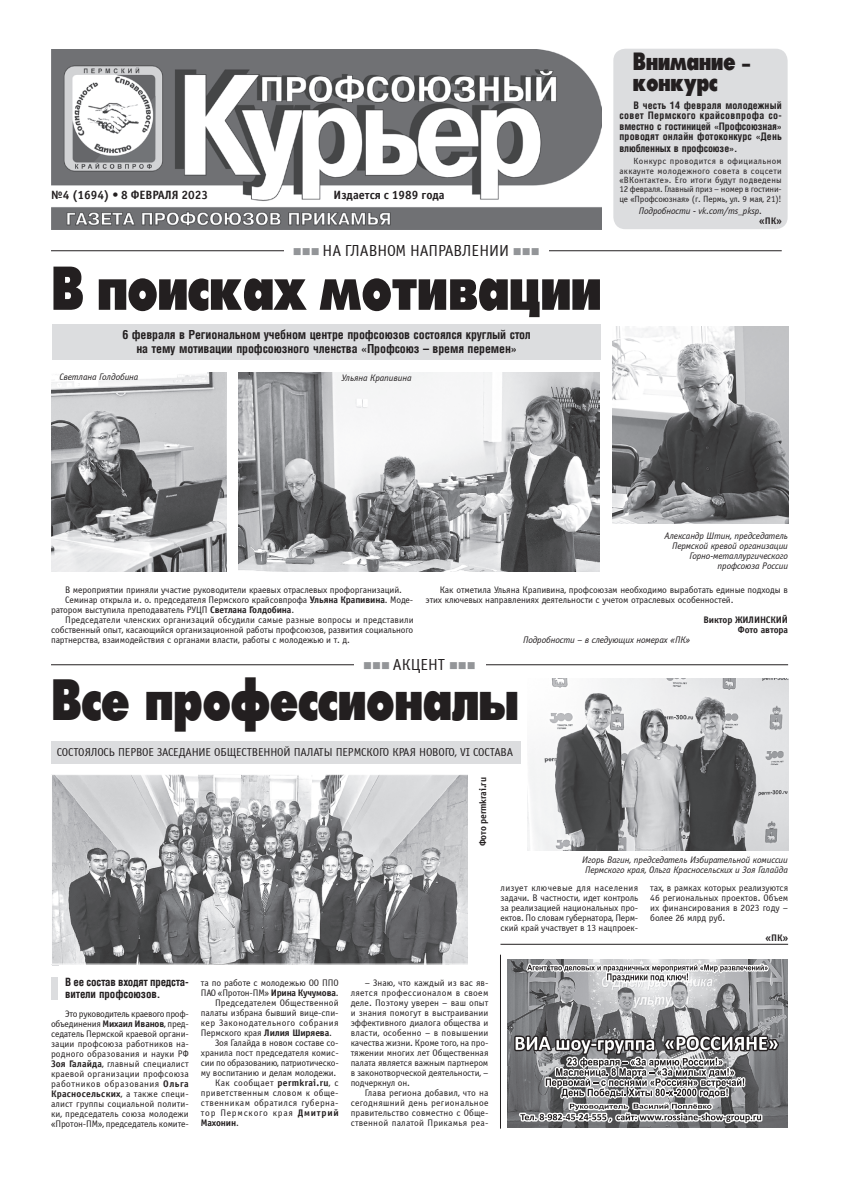
<style>
.page{position:relative;width:842px;height:1191px;background:#fff}
.page>*{position:absolute;margin:0;border:0;box-sizing:border-box;transform-origin:0 0}
.t1{font:66.7px "Futura Press Press";color:#231f20;scale:.8 1}
.t2{font:62px "Futura Press Press";letter-spacing:.005em;color:#231f20;scale:.8 1}
.t3{font:26.6px/20.9px "Futura Press Press";color:#231f20;scale:.8 1}
.t4{font:16px "Officina Sans C";color:#231f20}
.t5{font:700 12px/14px "AG Letterica Condensed";letter-spacing:-.01em;color:#231f20;text-align:center}
.t6{font:700 12px "Officina Sans C";color:#231f20}
.t7{font:11.5px "Officina Sans C";letter-spacing:-.01em;color:#231f20}
.t8{font:700 11px/12px "AG Letterica Condensed";letter-spacing:-.015em;color:#231f20}
.t9{font:700 10px/10.5px "AG Letterica Condensed";letter-spacing:-.01em;color:#231f20;text-align:justify}
.t10{font:9.5px/10px "Officina Sans C";letter-spacing:-.01em;color:#231f20;text-align:justify}
.t11{font:italic 9.5px/10px "Officina Sans C";letter-spacing:-.01em;color:#231f20;text-align:center}
.t12{font:9.5px "Officina Sans C";letter-spacing:.01em;color:#231f20}
.t13{font:700 9.5px/10px "Officina Sans C";letter-spacing:-.01em;color:#231f20;text-align:right}
.t14{font:9.5px "Officina Sans C";letter-spacing:.04em;color:#231f20}
.t15{font:9.5px "Officina Sans C";letter-spacing:.045em;color:#231f20}
.t16{font:9.5px "Officina Sans C";letter-spacing:.03em;color:#231f20}
.t17{font:9.5px "Officina Sans C";letter-spacing:.015em;color:#231f20}
.t18{font:9.5px "Officina Sans C";letter-spacing:.08em;color:#231f20}
.t19{font:9px/9.3px "Officina Sans C";letter-spacing:-.02em;color:#231f20;text-align:justify}
.s1{color:#939598}
.s2{font-weight:700}
.s3{font-weight:400}
</style>
<div class="page">
<img style="left:51px;top:50px;width:550px;height:180px">
<div style="left:51px;top:977px;width:7px;height:23px;background:#dcdddf"></div>
<div style="left:52px;top:944px;width:7px;height:21px;background:#f0f0f1"></div>
<hr style="left:51px;top:250px;width:731px;height:1px;background:#231f20">
<hr style="left:51px;top:664px;width:737px;height:1px;background:#231f20">
<div style="left:284px;top:242px;width:264px;height:17px;background:#fff"></div>
<div style="left:354px;top:656px;width:131px;height:17px;background:#fff"></div>
<div style="left:613px;top:49px;width:175px;height:180px;background:#dcdddf;border-radius:12px"></div>
<img style="left:508px;top:959px;width:279px;height:168px">
<svg style="left:524px;top:959px;width:247px;height:28px;background:#b6b6b8"></svg>
<svg style="left:512px;top:1021px;width:269px;height:107px;background:#89898b"></svg>
<img style="left:527px;top:678px;width:261px;height:172px">
<img style="left:51px;top:373px;width:175px;height:198px">
<div style="left:51px;top:741px;width:469px;height:22px;background:#dcdddf"></div>
<img style="left:53px;top:776px;width:414px;height:186px">
<div style="left:51px;top:774px;width:418px;height:190px;border:1px solid #fff"></div>
<img style="left:613px;top:326px;width:175px;height:197px">
<img style="left:238px;top:373px;width:362px;height:198px">
<div style="left:52px;top:325px;width:549px;height:35px;background:#dcdddf"></div>
<hr style="left:500px;top:954px;width:1px;height:174px;background:#231f20">
<hr style="left:500px;top:943px;width:288px;height:1px;background:#231f20">
<svg style="left:113px;top:193px;width:5px;height:4px"></svg>
<p class="t6" style="left:51px;top:189px;width:159px">№4 (1694) 8 ФЕВРАЛЯ 2023</p>
<p class="t6" style="left:334px;top:189px;width:113px">Издается с 1989 года</p>
<h3 class="t4" style="left:293px;top:242px;width:248px"><span class="s1">■■■</span> НА ГЛАВНОМ НАПРАВЛЕНИИ <span class="s1">■■■</span></h3>
<h1 class="t1" style="left:51px;top:248px;width:689px">В поисках мотивации</h1>
<p class="t5" style="left:122px;top:327px;width:410px">6 февраля в Региональном учебном центре профсоюзов состоялся круглый стол на тему мотивации профсоюзного членства «Профсоюз – время перемен»</p>
<p class="t11" style="left:60px;top:372px;width:80px">Светлана Голдобина</p>
<p class="t11" style="left:342px;top:373px;width:71px">Ульяна Крапивина</p>
<h3 class="t3" style="left:633px;top:51px;width:148px">Внимание – конкурс</h3>
<p class="t9" style="left:619px;top:100px;width:164px;text-indent:14px">В честь 14 февраля молодежный совет Пермского крайсовпрофа со&shy;вместно с гостиницей «Профсоюзная» проводят онлайн фотоконкурс «День</p>
<p class="t9" style="left:619px;top:143px;width:119px">влюбленных в профсоюзе».</p>
<p class="t19" style="left:619px;top:157px;width:164px;text-indent:14px">Конкурс проводится в официальном аккаунте молодежного совета в соцсети «ВКонтакте». Его итоги будут подведены 12 февраля. Главный приз – номер в гостини&shy;це «Профсоюзная» (г. Пермь, ул. 9 мая, 21)!</p>
<p class="t11" style="left:639px;top:206px;width:125px">Подробности - vk.com/ms_pksp.</p>
<p class="t13" style="left:759px;top:216px;width:24px">«ПК»</p>
<p class="t11" style="left:664px;top:531px;width:125px;text-align:right">Александр Штин, председатель<br>Пермской кревой организации<br>Горно-металлургического профсоюза России</p>
<p class="t10" style="left:65px;top:584px;width:338px">В мероприятии приняли участие руководители краевых отраслевых профорганизаций.</p>
<p class="t10" style="left:65px;top:594px;width:350px">Семинар открыла и. о. председателя Пермского крайсовпрофа <span class="s2">Ульяна Крапивина</span>. Моде-</p>
<p class="t10" style="left:51px;top:604px;width:245px">ратором выступила преподаватель РУЦП <span class="s2">Светлана Голдобина</span>.</p>
<p class="t12" style="left:65px;top:614px;width:350px">Председатели членских организаций обсудили самые разные вопросы и представили</p>
<p class="t10" style="left:51px;top:624px;width:364px">собственный опыт, касающийся организационной работы профсоюзов, развития социального</p>
<p class="t10" style="left:51px;top:634px;width:300px">партнерства, взаимодействия с органами власти, работы с молодежью и т. д.</p>
<p class="t10" style="left:426px;top:584px;width:364px;text-indent:14px">Как отметила Ульяна Крапивина, профсоюзам необходимо выработать единые подходы в этих ключевых направлениях деятельности с учетом отраслевых особенностей.</p>
<p class="t13" style="left:703px;top:614px;width:86px">Виктор ЖИЛИНСКИЙ<br>Фото автора</p>
<p class="t11" style="left:523px;top:634px;width:169px">Подробности – в следующих номерах «ПК»</p>
<h3 class="t4" style="left:363px;top:656px;width:114px"><span class="s1">■■■</span> АКЦЕНТ <span class="s1">■■■</span></h3>
<h2 class="t2" style="left:51px;top:662px;width:586px">Все профессионалы</h2>
<p class="t7" style="left:57px;top:746px;width:458px">СОСТОЯЛОСЬ ПЕРВОЕ ЗАСЕДАНИЕ ОБЩЕСТВЕННОЙ ПАЛАТЫ ПЕРМСКОГО КРАЯ НОВОГО, VI СОСТАВА</p>
<p class="t13" style="left:478px;top:846px;width:71px;rotate:-90deg">Фото permkrai.ru</p>
<p class="t11" style="left:582px;top:855px;width:207px">Игорь Вагин, председатель Избирательной комиссии<br>Пермского края, Ольга Красносельских и Зоя Галайда</p>
<p class="t10" style="left:500px;top:883px;width:139px">лизует ключевые для населения задачи. В частности, идет контроль за реализацией национальных про&shy;ектов. По словам губернатора, Перм&shy;ский край участвует в 13 нацпроек-</p>
<p class="t10" style="left:650px;top:883px;width:139px">тах, в рамках которых реализуются 46 региональных проектов. Объем их финансирования в 2023 году – более 26 млрд руб.</p>
<p class="t13" style="left:765px;top:933px;width:24px">«ПК»</p>
<p class="t8" style="left:65px;top:976px;width:125px">В ее состав входят предста&shy;вители профсоюзов.</p>
<p class="t10" style="left:51px;top:1009px;width:139px;text-indent:14px">Это руководитель краевого проф&shy;объединения <span class="s2">Михаил Иванов</span>, пред&shy;седатель Пермской краевой органи&shy;зации профсоюза работников на&shy;родного образования и науки РФ <span class="s2">Зоя Галайда</span>, главный специалист краевой организации профсоюза работников образования <span class="s2">Ольга Красносельских</span>, а также специ&shy;алист группы социальной полити&shy;ки, председатель союза молодежи «Протон-ПМ», председатель комите-</p>
<p class="t10" style="left:201px;top:978px;width:139px">та по работе с молодежью ОО ППО</p>
<p class="t10" style="left:201px;top:988px;width:139px">ПАО «Протон-ПМ» <span class="s2">Ирина Кучумова</span>.</p>
<p class="t17" style="left:215px;top:997px;width:125px">Председателем Общественной</p>
<p class="t10" style="left:201px;top:1008px;width:139px">палаты избрана бывший вице-спи-</p>
<p class="t14" style="left:201px;top:1017px;width:139px">кер Законодательного собрания</p>
<p class="t10" style="left:201px;top:1028px;width:133px">Пермского края <span class="s2">Лилия Ширяева</span>.</p>
<p class="t10" style="left:215px;top:1038px;width:125px">Зоя Галайда в новом составе со-</p>
<p class="t10" style="left:201px;top:1048px;width:139px">хранила пост председателя комис-</p>
<p class="t10" style="left:201px;top:1058px;width:139px">сии по образованию, патриотическо-</p>
<p class="t10" style="left:201px;top:1068px;width:137px">му воспитанию и делам молодежи.</p>
<p class="t14" style="left:215px;top:1077px;width:125px">Как сообщает <span class="s2">permkrai.ru</span>, с</p>
<p class="t16" style="left:201px;top:1087px;width:139px">приветственным словом к обще-</p>
<p class="t15" style="left:201px;top:1097px;width:139px">ственникам обратился губерна-</p>
<p class="t18" style="left:201px;top:1107px;width:139px">тор Пермского края <span class="s2">Дмитрий</span></p>
<p class="t13" style="left:201px;top:1118px;width:40px">Махонин<span class="s3">.</span></p>
<p class="t10" style="left:351px;top:978px;width:139px;text-indent:14px">– Знаю, что каждый из вас яв&shy;ляется профессионалом в своем деле. Поэтому уверен – ваш опыт и знания помогут в выстраивании эффективного диалога общества и власти, особенно – в повышении качества жизни. Кроме того, на про&shy;тяжении многих лет Общественная палата является важным партнером в законотворческой деятельности, – подчеркнул он.</p>
<p class="t10" style="left:351px;top:1088px;width:139px;text-indent:14px">Глава региона добавил, что на сегодняшний день региональное правительство совместно с Обще&shy;ственной палатой Прикамья реа-</p>
</div>
